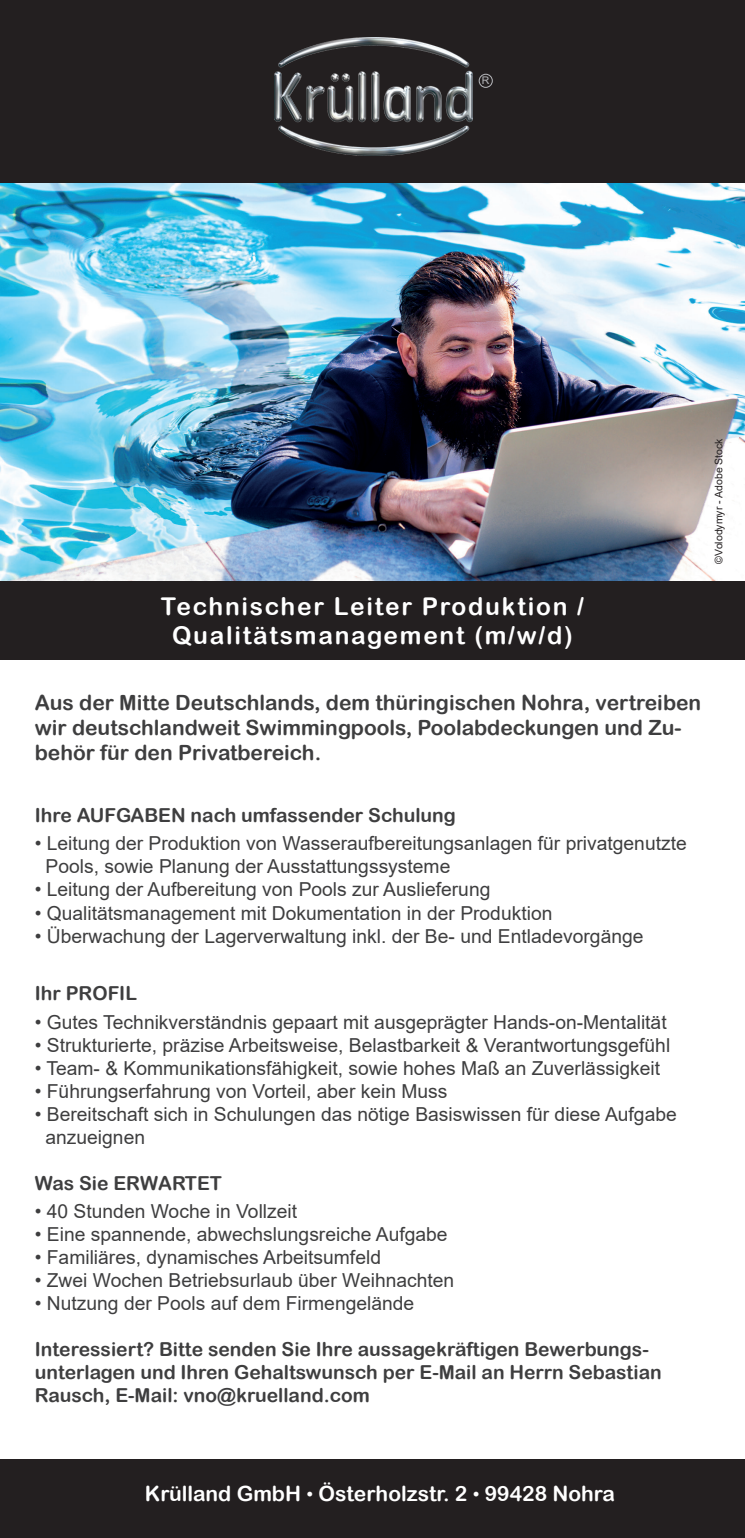
<style>
.page{position:relative;width:745px;height:1538px;background:#fff}
.page>*{position:absolute;margin:0;border:0;box-sizing:border-box;transform-origin:0 0}
.t1{font:24.5px/29.4px "Arial Rounded MT Bold";letter-spacing:.07em;color:#fff;text-align:center}
.t2{font:21px/25.2px "Arial Rounded MT Bold";color:#3e3e3f}
.t3{font:21px "Arial Rounded MT Bold";color:#fff}
.t4{font:19.25px/23.1px "Arial";color:#3e3e3f}
.t5{font:19.25px/23.1px "Arial Rounded MT Bold";color:#3e3e3f}
.t6{font:10.5px "Arial";color:#231f20}
.t7{font:10.5px "Arial";color:#b6b7bb}
.s1{font-family:"Arial";font-size:19.25px}
</style>
<div class="page">
<div style="left:0;top:0;width:744px;height:184px;background:#231f20"></div>
<img style="left:274px;top:37px;width:198px;height:118px">
<div style="left:478px;top:74px;width:14px;height:14px;border:1px solid #b6b7bb;border-radius:50%"></div>
<div style="left:0;top:580px;width:744px;height:80px;background:#231f20"></div>
<div style="left:0;top:1460px;width:744px;height:78px;background:#231f20"></div>
<img style="left:0;top:183px;width:744px;height:397px">
<p class="t7" style="left:481px;top:73px;width:9px">R</p>
<p class="t1" style="left:161px;top:591px;width:424px">Technischer Leiter Produktion /<br>Qualitätsmanagement (m/w/d)</p>
<p class="t6" style="left:711px;top:563px;width:127px;rotate:-90deg">©Volodymyr - Adobe Stock</p>
<p class="t2" style="left:35px;top:689px;width:667px">Aus der Mitte Deutschlands, dem thüringischen Nohra, vertreiben wir deutschlandweit Swimmingpools, Poolabdeckungen und Zu&shy;behör für den Privatbereich.</p>
<p class="t5" style="left:35px;top:803px;width:422px">Ihre AUFGABEN nach umfassender Schulung</p>
<p class="t4" style="left:45px;top:832px;width:642px;text-indent:-11px">• Leitung der Produktion von Wasseraufbereitungsanlagen für privatgenutzte<br>Pools, sowie Planung der Ausstattungssysteme</p>
<p class="t4" style="left:35px;top:878px;width:457px">• Leitung der Aufbereitung von Pools zur Auslieferung</p>
<p class="t4" style="left:35px;top:901px;width:519px">• Qualitätsmanagement mit Dokumentation in der Produktion</p>
<p class="t4" style="left:35px;top:924px;width:610px">• Überwachung der Lagerverwaltung inkl. der Be- und Entladevorgänge</p>
<p class="t5" style="left:35px;top:982px;width:104px">Ihr PROFIL</p>
<p class="t4" style="left:35px;top:1010px;width:633px">• Gutes Technikverständnis gepaart mit ausgeprägter Hands-on-Mentalität</p>
<p class="t4" style="left:35px;top:1033px;width:636px">• Strukturierte, präzise Arbeitsweise, Belastbarkeit &amp; Verantwortungsgefühl</p>
<p class="t4" style="left:35px;top:1056px;width:626px">• Team- &amp; Kommunikationsfähigkeit, sowie hohes Maß an Zuverlässigkeit</p>
<p class="t4" style="left:35px;top:1079px;width:414px">• Führungserfahrung von Vorteil, aber kein Muss</p>
<p class="t4" style="left:45px;top:1102px;width:632px;text-indent:-11px">• Bereitschaft sich in Schulungen das nötige Basiswissen für diese Aufgabe anzueignen</p>
<p class="t5" style="left:35px;top:1171px;width:188px">Was Sie ERWARTET</p>
<p class="t4" style="left:35px;top:1199px;width:264px">• 40 Stunden Woche in Vollzeit</p>
<p class="t4" style="left:35px;top:1222px;width:414px">• Eine spannende, abwechslungsreiche Aufgabe</p>
<p class="t4" style="left:35px;top:1245px;width:347px">• Familiäres, dynamisches Arbeitsumfeld</p>
<p class="t4" style="left:35px;top:1268px;width:421px">• Zwei Wochen Betriebsurlaub über Weihnachten</p>
<p class="t4" style="left:35px;top:1291px;width:381px">• Nutzung der Pools auf dem Firmengelände</p>
<p class="t5" style="left:35px;top:1337px;width:628px">Interessiert? Bitte senden Sie Ihre aussagekräftigen Bewerbungs&shy;unterlagen und Ihren Gehaltswunsch per E-Mail an Herrn Sebastian<br>Rausch, E-Mail: vno@kruelland.com</p>
<p class="t3" style="left:145px;top:1481px;width:471px">Krülland GmbH <span class="s1">•</span> Österholzstr. 2 <span class="s1">•</span> 99428 Nohra</p>
</div>
